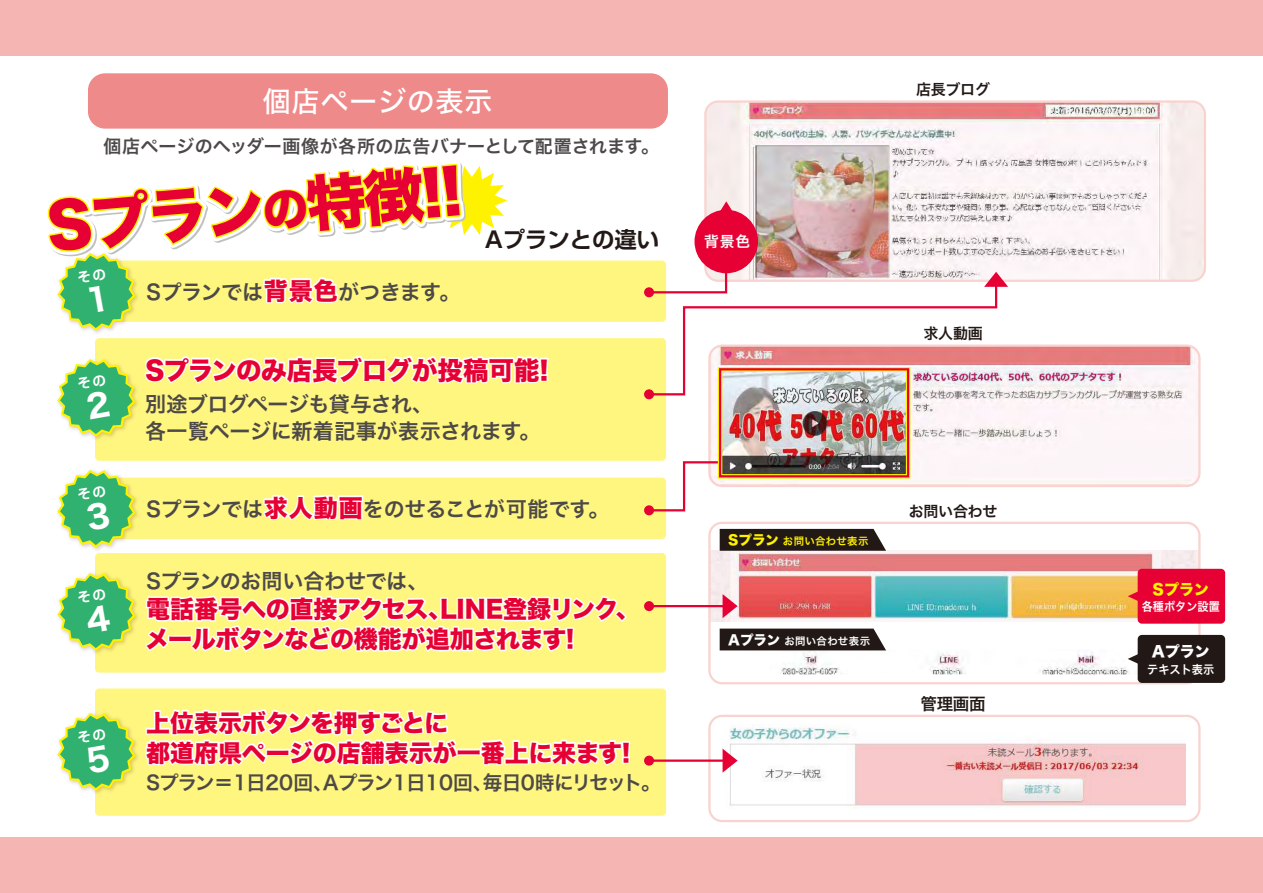
<style>
.page{position:relative;width:1263px;height:893px;background:#fff}
.page>*{position:absolute;margin:0;border:0;box-sizing:border-box;transform-origin:0 0}
.t1{font:60.15px "Hiragino Sans W8";color:#e60034}
.t2{font:28.2px "Hiragino Sans W5";letter-spacing:.02em;color:#fff}
.t3{font:25.5px "Hiragino Sans W8";letter-spacing:-.01em;color:#e60034}
.t4{font:24px/30px "Hiragino Sans W8";letter-spacing:-.01em;color:#e60034}
.t5{font:700 22.35px "Shin Go De";color:#221815}
.t6{font:21px/27px "Hiragino Sans W6";letter-spacing:-.015em;color:#4c4948}
.t7{font:19.65px "Hiragino Sans W6";letter-spacing:-.035em;color:#4c4948}
.t8{font:18px "Hiragino Sans W6";letter-spacing:.005em;color:#4c4948}
.t9{font:16.5px "Hiragino Sans W6";color:#221815}
.t10{font:15px "Hiragino Sans W6";letter-spacing:-.02em;color:#221815}
.t11{font:15px "Hiragino Sans W8";color:#fff}
.t12{font:15px "Hiragino Sans W8";color:#fff200}
.t13{font:14.85px "Hiragino Sans W6";color:#fff}
.t14{font:12px "Hiragino Sans W6";color:#fff;scale:.93 1}
.t15{font:10.35px "Hiragino Sans W6";letter-spacing:.035em;color:#fff}
.t16{font:10.35px "Hiragino Sans W6";letter-spacing:.035em;color:#fff200}
.s1{font-size:45.9px}
.s2{font-family:"Hiragino Sans W8";font-size:24px;color:#e60034}
.s3{font-family:"Hiragino Sans W8";font-size:13.5px}
</style>
<div class="page">
<img style="left:711px;top:550px;width:486px;height:71px">
<img style="left:719px;top:649px;width:419px;height:25px">
<div style="left:95px;top:261px;width:571px;height:61px;background:#fff67f;border-radius:4px"></div>
<div style="left:0;top:0;width:1263px;height:55px;background:#f5b6b3"></div>
<div style="left:0;top:838px;width:1263px;height:55px;background:#f5b6b3"></div>
<div style="left:720px;top:629px;width:166px;height:21px;background:#221815"></div>
<svg style="left:720px;top:529px;width:166px;height:22px"></svg>
<img style="left:707px;top:103px;width:496px;height:176px">
<img style="left:754px;top:144px;width:136px;height:124px">
<div style="left:704px;top:100px;width:502px;height:182px;border:2px solid #f9d3cf;border-radius:13px"></div>
<div style="left:694px;top:210px;width:64px;height:63px;background:#e60034;border-radius:50%"></div>
<svg style="left:717px;top:201px;width:19px;height:11px"></svg>
<div style="left:88px;top:73px;width:580px;height:56px;background:#ef8a8b;border-radius:17px"></div>
<div style="left:95px;top:478px;width:571px;height:61px;background:#fff67f;border-radius:4px"></div>
<div style="left:95px;top:553px;width:571px;height:120px;background:#fff67f;border-radius:4px"></div>
<div style="left:95px;top:338px;width:571px;height:123px;background:#fff67f;border-radius:4px"></div>
<svg style="left:644px;top:287px;width:10px;height:10px"></svg>
<svg style="left:644px;top:389px;width:10px;height:10px"></svg>
<div style="left:95px;top:688px;width:571px;height:128px;background:#fff67f;border-radius:4px"></div>
<svg style="left:145px;top:709px;width:486px;height:57px"></svg>
<svg style="left:646px;top:268px;width:362px;height:129px"></svg>
<img style="left:709px;top:346px;width:490px;height:140px">
<div style="left:708px;top:344px;width:492px;height:143px;border:2px solid #f9d3cf;border-radius:13px"></div>
<div style="left:708px;top:522px;width:492px;height:162px;border:2px solid #f9d3cf;border-radius:13px"></div>
<div style="left:708px;top:715px;width:492px;height:107px;border:2px solid #f9d3cf;border-radius:13px"></div>
<img style="left:93px;top:740px;width:45px;height:53px">
<svg style="left:646px;top:460px;width:76px;height:53px"></svg>
<div style="left:644px;top:505px;width:10px;height:10px;background:#e60034;border-radius:50%"></div>
<svg style="left:722px;top:594px;width:16px;height:24px"></svg>
<hr style="left:648px;top:605px;width:82px;height:2px;background:#e60034">
<div style="left:644px;top:601px;width:10px;height:10px;background:#e60034;border-radius:50%"></div>
<div style="left:718px;top:367px;width:192px;height:112px;border:4px solid #fff200"></div>
<div style="left:719px;top:368px;width:190px;height:109px;border:2px solid #e60034"></div>
<svg style="left:1128px;top:651px;width:10px;height:16px"></svg>
<div style="left:1138px;top:635px;width:87px;height:48px;background:#221815;border-radius:4px"></div>
<svg style="left:1128px;top:588px;width:10px;height:16px"></svg>
<div style="left:1138px;top:569px;width:87px;height:55px;background:#e60034;border-radius:4px"></div>
<img style="left:722px;top:726px;width:463px;height:82px">
<svg style="left:722px;top:749px;width:16px;height:24px"></svg>
<hr style="left:648px;top:759px;width:82px;height:3px;background:#e60034">
<div style="left:644px;top:756px;width:10px;height:10px;background:#e60034;border-radius:50%"></div>
<svg style="left:39px;top:55px;width:590px;height:598px"></svg>
<svg style="left:57px;top:713px;width:78px;height:78px"></svg>
<h2 class="t2" style="left:263px;top:76px;width:231px">個店ページの表示</h2>
<p class="t8" style="left:103px;top:130px;width:557px">個店ページのヘッダー画像が各所の広告バナーとして配置されます。</p>
<h1 class="t1" style="left:44px;top:193px;width:419px;rotate:-5deg">Sプラン<span class="s1">の</span>特徴!!</h1>
<p class="t6" style="left:146px;top:277px;width:316px">Sプランでは<span class="s2">背景色</span>がつきます。</p>
<p class="t5" style="left:485px;top:225px;width:176px">Aプランとの違い</p>
<p class="t3" style="left:145px;top:356px;width:405px">Sプランのみ店長ブログが投稿可能!</p>
<p class="t6" style="left:145px;top:389px;width:397px">別途ブログページも貸与され、<br>各一覧ページに新着記事が表示されます。</p>
<p class="t6" style="left:146px;top:494px;width:465px">Sプランでは<span class="s2">求人動画</span>をのせることが可能です。</p>
<p class="t6" style="left:146px;top:566px;width:284px">Sプランのお問い合わせでは、</p>
<p class="t4" style="left:145px;top:595px;width:496px">電話番号への直接アクセス、LINE登録リンク、メールボタンなどの機能が追加されます!</p>
<p class="t4" style="left:146px;top:708px;width:486px">上位表示ボタンを押すごとに<br>都道府県ページの店舗表示が一番上に来ます!</p>
<p class="t7" style="left:146px;top:764px;width:516px">Sプラン＝1日20回、Aプラン1日10回、毎日0時にリセット。</p>
<p class="t13" style="left:704px;top:228px;width:48px">背景色</p>
<p class="t10" style="left:916px;top:76px;width:75px">店長ブログ</p>
<p class="t10" style="left:923px;top:320px;width:61px">求人動画</p>
<p class="t16" style="left:728px;top:532px;width:142px"><span class="s3">Sプラン</span> お問い合わせ表示</p>
<p class="t15" style="left:728px;top:631px;width:143px"><span class="s3">Aプラン</span> お問い合わせ表示</p>
<p class="t10" style="left:909px;top:497px;width:90px">お問い合わせ</p>
<p class="t9" style="left:921px;top:689px;width:67px">管理画面</p>
<p class="t12" style="left:1152px;top:581px;width:58px">Sプラン</p>
<p class="t14" style="left:1142px;top:596px;width:86px">各種ボタン設置</p>
<p class="t11" style="left:1152px;top:643px;width:60px">Aプラン</p>
<p class="t14" style="left:1147px;top:659px;width:74px">テキスト表示</p>
</div>
